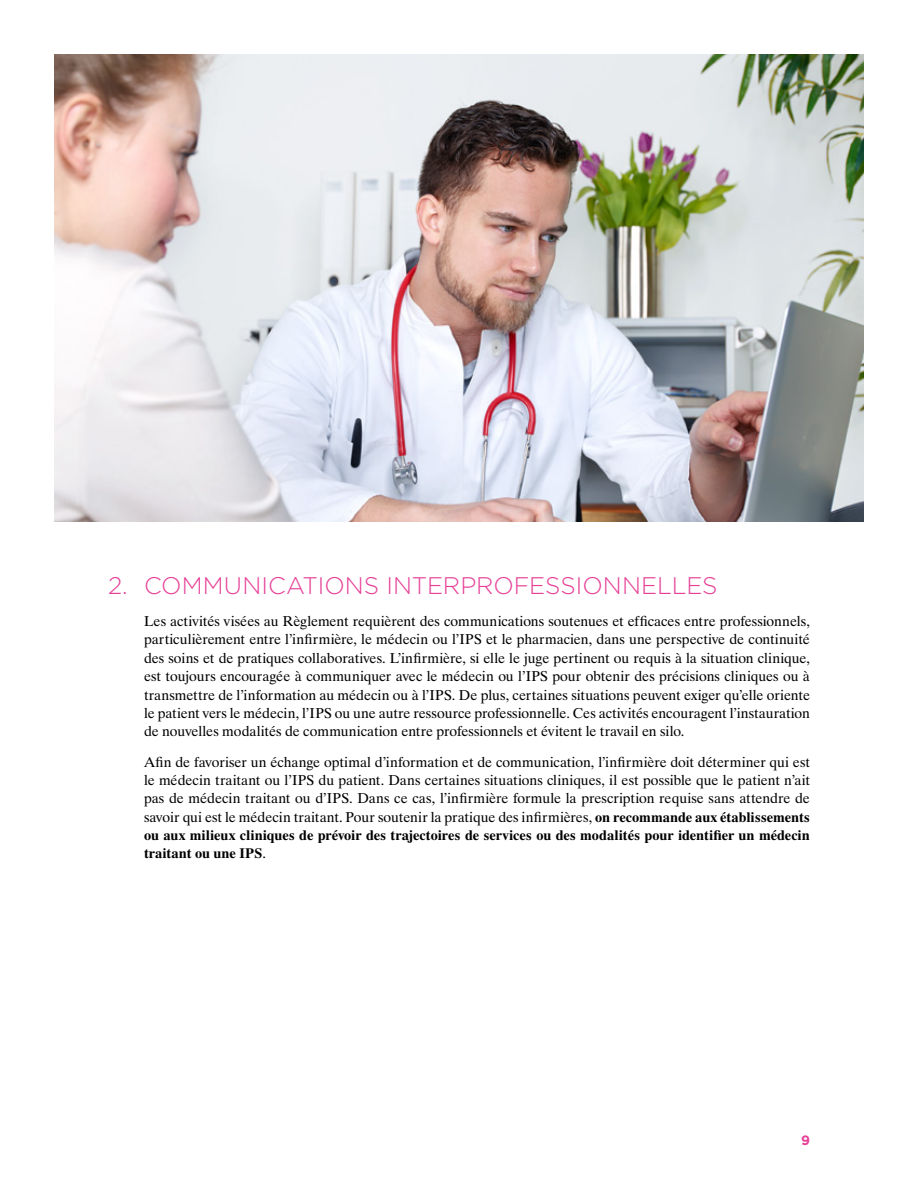
<style>
.page{position:relative;width:918px;height:1188px;background:#fff}
.page>*{position:absolute;margin:0;border:0;box-sizing:border-box;transform-origin:0 0}
.t1{font:300 24px "Gotham HTF";color:#e64097}
.t2{font:14.25px/18.3px "Dutch 801 BT";letter-spacing:-.005em;color:#000;text-align:justify}
.t3{font:700 13.5px "Gotham HTF";color:#e64097}
.s1{font-weight:700}
</style>
<div class="page">
<img style="left:54px;top:54px;width:810px;height:468px">
<h1 class="t1" style="left:108px;top:573px;width:611px">2. COMMUNICATIONS INTERPROFESSIONNELLES</h1>
<p class="t2" style="left:144px;top:612px;width:668px">Les activités visées au Règlement requièrent des communications soutenues et efficaces entre professionnels, particulièrement entre l’infirmière, le médecin ou l’IPS et le pharmacien, dans une perspective de continuité des soins et de pratiques collaboratives. L’infirmière, si elle le juge pertinent ou requis à la situation clinique, est toujours encouragée à communiquer avec le médecin ou l’IPS pour obtenir des précisions cliniques ou à transmettre de l’information au médecin ou à l’IPS. De plus, certaines situations peuvent exiger qu’elle oriente le patient vers le médecin, l’IPS ou une autre ressource professionnelle. Ces activités encouragent l’instauration de nouvelles modalités de communication entre professionnels et évitent le travail en silo.</p>
<p class="t2" style="left:144px;top:752px;width:668px">Afin de favoriser un échange optimal d’information et de communication, l’infirmière doit déterminer qui est le médecin traitant ou l’IPS du patient. Dans certaines situations cliniques, il est possible que le patient n’ait pas de médecin traitant ou d’IPS. Dans ce cas, l’infirmière formule la prescription requise sans attendre de savoir qui est le médecin traitant. Pour soutenir la pratique des infirmières, <span class="s1">on recommande aux établissements ou aux milieux cliniques de prévoir des trajectoires de services ou des modalités pour identifier un médecin traitant ou une IPS</span>.</p>
<p class="t3" style="left:801px;top:1133px;width:10px">9</p>
</div>
